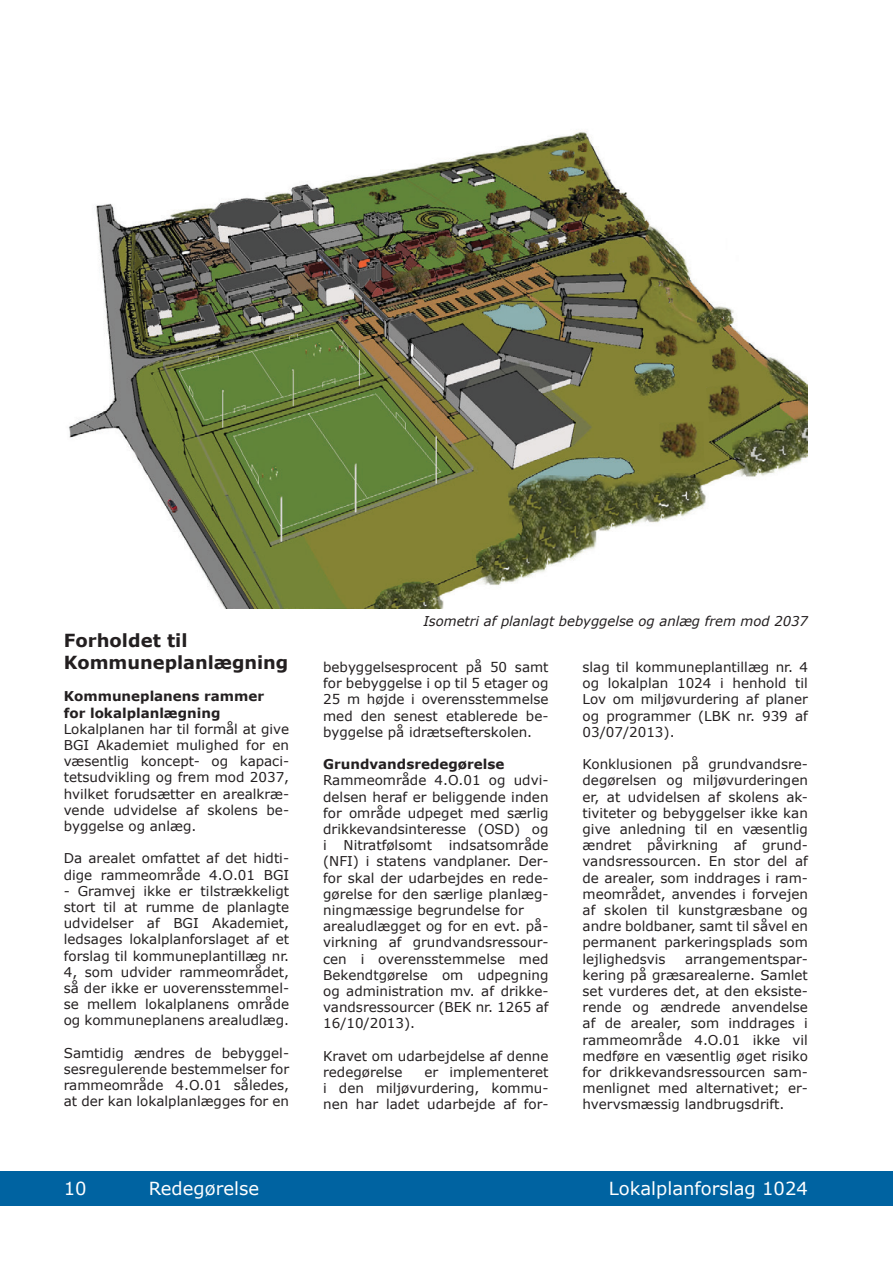
<style>
.page{position:relative;width:893px;height:1263px;background:#fff}
.page>*{position:absolute;margin:0;border:0;box-sizing:border-box;transform-origin:0 0}
.t1{font:18px "Verdana";color:#fff}
.t2{font:700 18px/21.6px "Verdana";color:#231f20}
.t3{font:13.5px/16.2px "Verdana";color:#231f20;text-align:justify}
.t4{font:700 13.5px/16.2px "Verdana";color:#231f20}
.t5{font:italic 13.5px "Verdana";color:#231f20}
</style>
<div class="page">
<div style="left:0;top:1171px;width:893px;height:34px;background:#0063a1"></div>
<img style="left:68px;top:131px;width:740px;height:477px">
<img style="left:709px;top:345px;width:31px;height:29px">
<img style="left:706px;top:384px;width:36px;height:38px">
<img style="left:659px;top:422px;width:45px;height:41px">
<img style="left:653px;top:333px;width:28px;height:26px">
<img style="left:627px;top:254px;width:27px;height:24px">
<img style="left:573px;top:156px;width:14px;height:12px">
<svg style="left:577px;top:143px;width:11px;height:9px"></svg>
<img style="left:585px;top:167px;width:16px;height:14px">
<img style="left:550px;top:149px;width:25px;height:12px">
<h1 class="t2" style="left:64px;top:630px;width:226px">Forholdet til<br>Kommuneplanlægning</h1>
<p class="t4" style="left:64px;top:688px;width:202px">Kommuneplanens rammer for lokalplanlægning</p>
<p class="t3" style="left:64px;top:721px;width:227px">Lokalplanen har til formål at give BGI Akademiet mulighed for en væsentlig koncept- og kapaci&shy;tetsudvikling og frem mod 2037, hvilket forudsætter en arealkræ&shy;vende udvidelse af skolens be&shy;byggelse og anlæg.</p>
<p class="t3" style="left:64px;top:850px;width:227px">Da arealet omfattet af det hidti&shy;dige rammeområde 4.O.01 BGI</p>
<p class="t3" style="left:64px;top:883px;width:227px">- Gramvej ikke er tilstrækkeligt stort til at rumme de planlagte udvidelser af BGI Akademiet, ledsages lokalplanforslaget af et forslag til kommuneplantillæg nr.<br>4, som udvider rammeområdet, så der ikke er uoverensstemmel&shy;se mellem lokalplanens område og kommuneplanens arealudlæg.</p>
<p class="t3" style="left:64px;top:1045px;width:227px">Samtidig ændres de bebyggel&shy;sesregulerende bestemmelser for rammeområde 4.O.01 således, at der kan lokalplanlægges for en</p>
<p class="t5" style="left:423px;top:612px;width:386px">Isometri af planlagt bebyggelse og anlæg frem mod 2037</p>
<p class="t3" style="left:323px;top:659px;width:227px">bebyggelsesprocent på 50 samt for bebyggelse i op til 5 etager og 25 m højde i overensstemmelse med den senest etablerede be&shy;byggelse på idrætsefterskolen.</p>
<p class="t4" style="left:323px;top:756px;width:183px">Grundvandsredegørelse</p>
<p class="t3" style="left:323px;top:772px;width:227px;text-align:left">Rammeområde 4.O.01 og udvi&shy;delsen heraf er beliggende inden for område udpeget med særlig drikkevandsinteresse (OSD) og i Nitratfølsomt indsatsområde (NFI) i statens vandplaner. Der&shy;for skal der udarbejdes en rede&shy;gørelse for den særlige planlæg&shy;ningmæssige begrundelse for arealudlægget og for en evt. på&shy;virkning af grundvandsressour&shy;cen i overensstemmelse med<br>Bekendtgørelse om udpegning og administration mv. af drikke&shy;vandsressourcer (BEK nr. 1265 af<br>16/10/2013).</p>
<p class="t3" style="left:323px;top:1048px;width:227px">Kravet om udarbejdelse af denne redegørelse</p>
<p class="t3" style="left:323px;top:1064px;width:227px;text-indent:101px">er implementeret i den miljøvurdering, kommu&shy;nen har ladet udarbejde af for-</p>
<p class="t3" style="left:583px;top:659px;width:227px">slag til kommuneplantillæg nr. 4 og lokalplan 1024 i henhold til Lov om miljøvurdering af planer og programmer (LBK nr. 939 af 03/07/2013).</p>
<p class="t3" style="left:583px;top:756px;width:227px">Konklusionen på grundvandsre&shy;degørelsen og miljøvurderingen er, at udvidelsen af skolens ak&shy;tiviteter og bebyggelser ikke kan give anledning til en væsentlig ændret påvirkning af grund&shy;vandsressourcen. En stor del af de arealer, som inddrages i ram&shy;meområdet, anvendes i forvejen af skolen til kunstgræsbane og andre boldbaner, samt til såvel en permanent parkeringsplads som lejlighedsvis</p>
<p class="t3" style="left:583px;top:950px;width:227px;text-indent:103px">arrangementspar&shy;kering på græsarealerne. Samlet set vurderes det, at den eksiste&shy;rende og ændrede anvendelse af de arealer, som inddrages i rammeområde 4.O.01 ikke vil medføre en væsentlig øget risiko for drikkevandsressourcen sam&shy;menlignet med alternativet; er&shy;hvervsmæssig landbrugsdrift.</p>
<h1 class="t1" style="left:64px;top:1176px;width:24px">10</h1>
<h1 class="t1" style="left:149px;top:1176px;width:112px">Redegørelse</h1>
<h1 class="t1" style="left:609px;top:1176px;width:201px">Lokalplanforslag 1024</h1>
</div>
